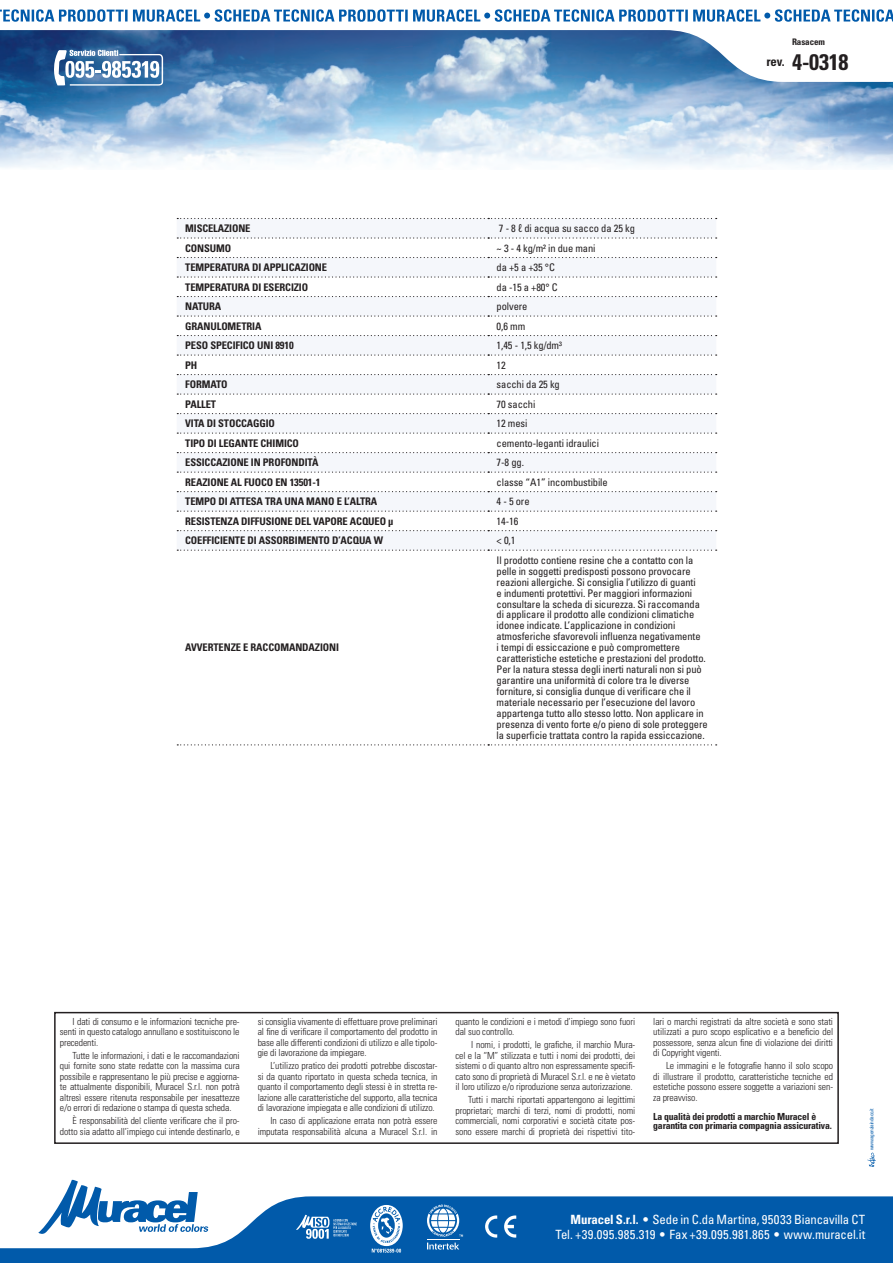
<style>
.page{position:relative;width:893px;height:1263px;background:#fff}
.page>*{position:absolute;margin:0;border:0;box-sizing:border-box;transform-origin:0 0}
.Revisione{font:700 condensed 22.5px "Univers LT Std";color:#231f20}
.t1{font:condensed 12.75px/15.3px "Univers LT Std";color:#fff;text-align:right}
.t2{font:700 condensed 12.75px "Univers LT Std";color:#231f20}
.Schema_tecnico_per_S{font:condensed 10.5px/10.9px "Univers LT Std";letter-spacing:-.01em;color:#231f20}
.Schema_tecnico_per_S-2{font:700 condensed 10.5px "Univers LT Std";letter-spacing:-.01em;color:#231f20}
.Note{font:300 condensed 9.75px/10.5px "Univers LT Std";letter-spacing:-.01em;color:#231f20;text-align:justify}
.Note-2{font:700 condensed 9.75px/9px "Univers LT Std";letter-spacing:-.02em;color:#231f20}
.Nome_prodotto{font:700 condensed 9px "Univers LT Std";letter-spacing:-.01em;color:#231f20}
.t3{font:condensed 5.25px "Univers LT Std";letter-spacing:-.05em;color:#015aaa}
.s1{font-weight:700}
.s2{font-stretch:normal}
</style>
<div class="page">
<img style="left:0;top:82px;width:893px;height:86px">
<svg style="left:64px;top:1179px;width:134px;height:17px"></svg>
<svg style="left:0;top:1196px;width:893px;height:67px;fill:#015aaa"></svg>
<svg style="left:485px;top:1215px;width:31px;height:22px"></svg>
<svg style="left:296px;top:1215px;width:61px;height:24px"></svg>
<svg style="left:51px;top:82px;width:112px;height:4px"></svg>
<svg style="left:867px;top:1153px;width:9px;height:14px"></svg>
<svg style="left:370px;top:1205px;width:33px;height:47px"></svg>
<svg style="left:0;top:30px;width:893px;height:52px"></svg>
<svg style="left:0;top:9px;width:893px;height:13px"></svg>
<svg style="left:427px;top:1204px;width:36px;height:45px"></svg>
<svg style="left:177px;top:219px;width:539px;height:331px;fill:#f5f7fb"></svg>
<svg style="left:177px;top:237px;width:540px;height:2px"></svg>
<svg style="left:177px;top:257px;width:540px;height:1px"></svg>
<svg style="left:177px;top:276px;width:540px;height:2px"></svg>
<svg style="left:177px;top:296px;width:540px;height:1px"></svg>
<svg style="left:177px;top:315px;width:540px;height:2px"></svg>
<svg style="left:177px;top:335px;width:540px;height:1px"></svg>
<svg style="left:177px;top:354px;width:540px;height:2px"></svg>
<svg style="left:177px;top:374px;width:540px;height:1px"></svg>
<svg style="left:177px;top:393px;width:540px;height:2px"></svg>
<svg style="left:177px;top:413px;width:540px;height:1px"></svg>
<svg style="left:177px;top:432px;width:540px;height:2px"></svg>
<svg style="left:177px;top:452px;width:540px;height:1px"></svg>
<svg style="left:177px;top:472px;width:540px;height:1px"></svg>
<svg style="left:177px;top:491px;width:540px;height:1px"></svg>
<svg style="left:177px;top:550px;width:540px;height:1px"></svg>
<svg style="left:177px;top:744px;width:540px;height:1px"></svg>
<svg style="left:177px;top:218px;width:540px;height:1px"></svg>
<svg style="left:177px;top:511px;width:540px;height:1px"></svg>
<svg style="left:177px;top:530px;width:540px;height:1px"></svg>
<div style="left:54px;top:1012px;width:785px;height:132px;border:2px solid #231f20"></div>
<h2 class="t2" style="left:766px;top:54px;width:20px">rev.</h2>
<p class="Nome_prodotto" style="left:792px;top:36px;width:34px">Rasacem</p>
<p class="Revisione" style="left:792px;top:48px;width:58px">4-0318</p>
<p class="Schema_tecnico_per_S-2" style="left:185px;top:222px;width:67px">MISCELAZIONE</p>
<p class="Schema_tecnico_per_S" style="left:499px;top:223px;width:138px">7 - 8 ℓ di acqua su sacco da 25 kg</p>
<p class="Schema_tecnico_per_S-2" style="left:185px;top:241px;width:48px">CONSUMO</p>
<p class="Schema_tecnico_per_S" style="left:497px;top:242px;width:100px">~ 3 - 4 kg/m² in due mani</p>
<p class="Schema_tecnico_per_S-2" style="left:185px;top:261px;width:143px">TEMPERATURA DI APPLICAZIONE</p>
<p class="Schema_tecnico_per_S" style="left:497px;top:262px;width:60px">da +5 a +35 °C</p>
<p class="Schema_tecnico_per_S-2" style="left:185px;top:280px;width:124px">TEMPERATURA DI ESERCIZIO</p>
<p class="Schema_tecnico_per_S" style="left:497px;top:281px;width:63px">da -15 a +80° C</p>
<p class="Schema_tecnico_per_S-2" style="left:185px;top:300px;width:38px">NATURA</p>
<p class="Schema_tecnico_per_S" style="left:497px;top:301px;width:32px">polvere</p>
<p class="Schema_tecnico_per_S-2" style="left:185px;top:319px;width:78px">GRANULOMETRIA</p>
<p class="Schema_tecnico_per_S" style="left:497px;top:320px;width:30px">0,6 mm</p>
<p class="Schema_tecnico_per_S-2" style="left:185px;top:339px;width:110px">PESO SPECIFICO UNI 8910</p>
<p class="Schema_tecnico_per_S" style="left:497px;top:340px;width:67px">1,45 - 1,5 kg/dm³</p>
<p class="Schema_tecnico_per_S-2" style="left:185px;top:358px;width:14px">PH</p>
<p class="Schema_tecnico_per_S" style="left:497px;top:359px;width:11px">12</p>
<p class="Schema_tecnico_per_S-2" style="left:185px;top:378px;width:44px">FORMATO</p>
<p class="Schema_tecnico_per_S" style="left:497px;top:379px;width:65px">sacchi da 25 kg</p>
<p class="Schema_tecnico_per_S-2" style="left:185px;top:397px;width:33px">PALLET</p>
<p class="Schema_tecnico_per_S" style="left:497px;top:398px;width:40px">70 sacchi</p>
<p class="Schema_tecnico_per_S-2" style="left:185px;top:417px;width:91px">VITA DI STOCCAGGIO</p>
<p class="Schema_tecnico_per_S" style="left:497px;top:418px;width:32px">12 mesi</p>
<p class="Schema_tecnico_per_S-2" style="left:185px;top:436px;width:115px">TIPO DI LEGANTE CHIMICO</p>
<p class="Schema_tecnico_per_S" style="left:497px;top:437px;width:104px">cemento-leganti idraulici</p>
<p class="Schema_tecnico_per_S-2" style="left:185px;top:456px;width:135px">ESSICCAZIONE IN PROFONDITÀ</p>
<p class="Schema_tecnico_per_S" style="left:497px;top:457px;width:29px">7-8 gg.</p>
<p class="Schema_tecnico_per_S-2" style="left:185px;top:475px;width:137px">REAZIONE AL FUOCO EN 13501-1</p>
<p class="Schema_tecnico_per_S" style="left:497px;top:476px;width:113px">classe “A1” incombustibile</p>
<p class="Schema_tecnico_per_S-2" style="left:185px;top:495px;width:194px">TEMPO DI ATTESA TRA UNA MANO E L’ALTRA</p>
<p class="Schema_tecnico_per_S" style="left:497px;top:496px;width:34px">4 - 5 ore</p>
<p class="Schema_tecnico_per_S-2" style="left:185px;top:514px;width:210px">RESISTENZA DIFFUSIONE DEL VAPORE ACQUEO μ</p>
<p class="Schema_tecnico_per_S" style="left:497px;top:515px;width:23px">14-16</p>
<p class="Schema_tecnico_per_S-2" style="left:185px;top:534px;width:199px">COEFFICIENTE DI ASSORBIMENTO D’ACQUA W</p>
<p class="Schema_tecnico_per_S" style="left:497px;top:535px;width:20px">&lt; 0,1</p>
<p class="Schema_tecnico_per_S-2" style="left:185px;top:641px;width:155px">AVVERTENZE E RACCOMANDAZIONI</p>
<p class="Schema_tecnico_per_S" style="left:497px;top:554px;width:213px">Il prodotto contiene resine che a contatto con la pelle in soggetti predisposti possono provocare reazioni allergiche. Si consiglia l’utilizzo di guanti<br>e indumenti protettivi. Per maggiori informazioni consultare la scheda di sicurezza. Si raccomanda di applicare il prodotto alle condizioni climatiche idonee indicate. L’applicazione in condizioni atmosferiche sfavorevoli influenza negativamente<br>i tempi di essiccazione e può compromettere caratteristiche estetiche e prestazioni del prodotto.<br>Per la natura stessa degli inerti naturali non si può garantire una uniformità di colore tra le diverse forniture, si consiglia dunque di verificare che il materiale necessario per l’esecuzione del lavoro appartenga tutto allo stesso lotto. Non applicare in presenza di vento forte e/o pieno di sole proteggere la superficie trattata contro la rapida essiccazione.</p>
<p class="Note" style="left:60px;top:1016px;width:181px;text-indent:13px">I dati di consumo e le informazioni tecniche pre&shy;senti in questo catalogo annullano e sostituiscono le precedenti.</p>
<p class="Note" style="left:60px;top:1050px;width:181px;text-indent:13px">Tutte le informazioni, i dati e le raccomandazioni qui fornite sono state redatte con la massima cura possibile e rappresentano le più precise e aggiorna&shy;te attualmente disponibili, Muracel S.r.l. non potrà altresì essere ritenuta responsabile per inesattezze e/o errori di redazione o stampa di questa scheda.</p>
<p class="Note" style="left:60px;top:1115px;width:181px;text-align:right">È responsabilità del cliente verificare che il pro&shy;dotto sia adatto all’impiego cui intende destinarlo, e</p>
<p class="Note" style="left:258px;top:1016px;width:181px">si consiglia vivamente di effettuare prove preliminari al fine di verificare il comportamento del prodotto in base alle differenti condizioni di utilizzo e alle tipolo&shy;gie di lavorazione da impiegare.</p>
<p class="Note" style="left:258px;top:1060px;width:181px;text-indent:13px">L’utilizzo pratico dei prodotti potrebbe discostar&shy;si da quanto riportato in questa scheda tecnica, in quanto il comportamento degli stessi è in stretta re&shy;lazione alle caratteristiche del supporto, alla tecnica di lavorazione impiegata e alle condizioni di utilizzo.</p>
<p class="Note" style="left:258px;top:1115px;width:181px;text-align:right">In caso di applicazione errata non potrà essere imputata responsabilità alcuna a Muracel S.r.l. in</p>
<p class="Note" style="left:455px;top:1016px;width:181px">quanto le condizioni e i metodi d’impiego sono fuori dal suo controllo.</p>
<p class="Note" style="left:455px;top:1039px;width:181px;text-indent:16px">I nomi, i prodotti, le grafiche, il marchio Mura&shy;cel e la “M” stilizzata e tutti i nomi dei prodotti, dei sistemi o di quanto altro non espressamente specifi&shy;cato sono di proprietà di Muracel S.r.l. e ne è vietato il loro utilizzo e/o riproduzione senza autorizzazione.</p>
<p class="Note" style="left:455px;top:1094px;width:181px;text-indent:13px">Tutti i marchi riportati appartengono ai legittimi proprietari; marchi di terzi, nomi di prodotti, nomi commerciali, nomi corporativi e società citate pos&shy;sono essere marchi di proprietà dei rispettivi tito-</p>
<p class="Note" style="left:653px;top:1016px;width:181px">lari o marchi registrati da altre società e sono stati utilizzati a puro scopo esplicativo e a beneficio del possessore, senza alcun fine di violazione dei diritti di Copyright vigenti.</p>
<p class="Note" style="left:653px;top:1060px;width:181px;text-indent:13px">Le immagini e le fotografie hanno il solo scopo di illustrare il prodotto, caratteristiche tecniche ed estetiche possono essere soggette a variazioni sen&shy;za preavviso.</p>
<p class="Note-2" style="left:653px;top:1112px;width:180px">La qualità dei prodotti a marchio Muracel è garantita con primaria compagnia assicurativa.</p>
<p class="t3" style="left:868px;top:1150px;width:43px;rotate:-90deg">www.agenziaindaco.it</p>
<h2 class="t1" style="left:555px;top:1211px;width:311px"><span class="s1">Muracel S.r.l.</span> <span class="s2">•</span> Sede in C.da Martina, 95033 Biancavilla CT<br>Tel. +39.095.985.319 <span class="s2">•</span> Fax +39.095.981.865 <span class="s2">•</span> www.muracel.it</h2>
</div>
